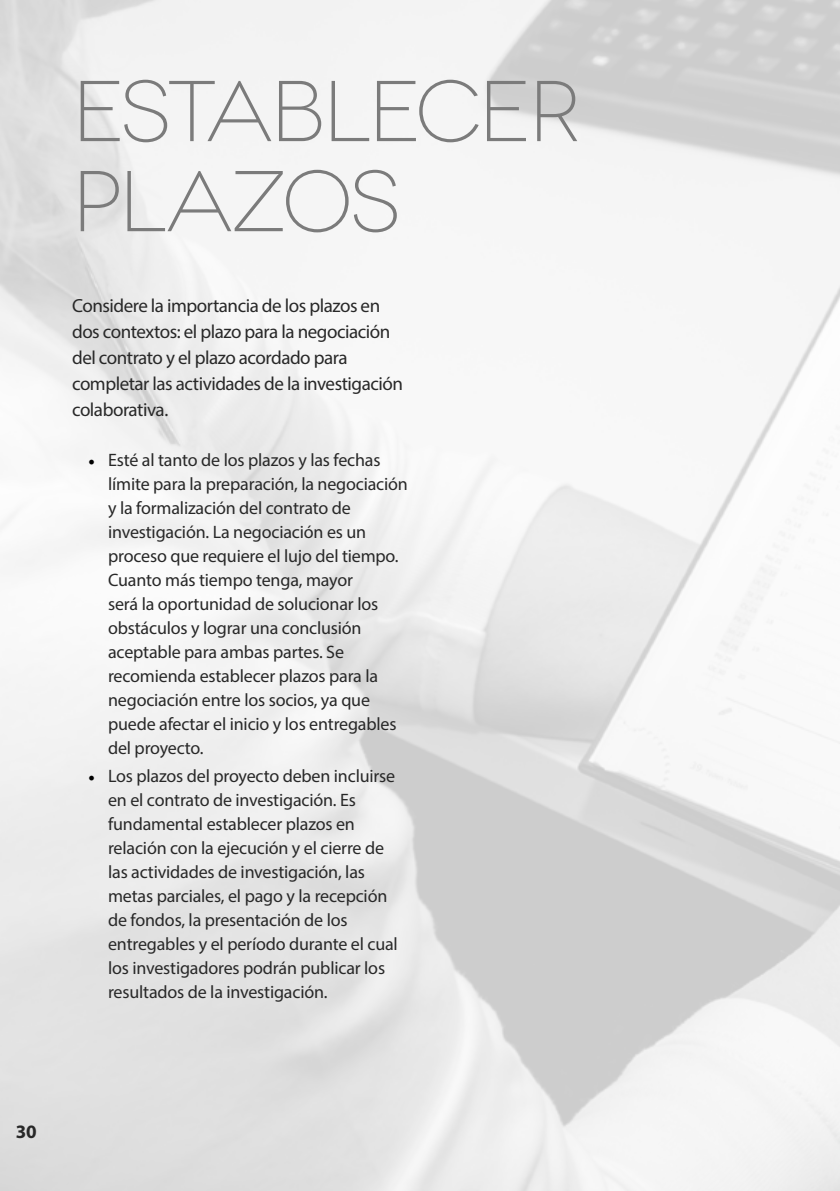
<style>
.page{position:relative;width:840px;height:1191px;background:#fff}
.page>*{position:absolute;margin:0;border:0;box-sizing:border-box;transform-origin:0 0}
.t1{font:300 expanded 86px/90px "Novecento";letter-spacing:-.03em;color:#7b7b7b}
.t2{font:19px/26px "Myriad Pro";letter-spacing:-.025em;color:#282828}
.t3{font:700 19px "Myriad Pro";color:#282828}
.t4{font:18px/24px "Myriad Pro";letter-spacing:-.01em;color:#282828}
.s1{font-family:"Minion Pro";color:#000}
</style>
<div class="page">
<h1 class="t1" style="left:72px;top:67px;width:510px">ESTABLECER<br>PLAZOS</h1>
<p class="t2" style="left:72px;top:292px;width:332px">Considere la importancia de los plazos en dos contextos: el plazo para la negociación del contrato y el plazo acordado para completar las actividades de la investigación colaborativa.</p>
<p class="t4" style="left:108px;top:448px;width:301px;text-indent:-20px"><span class="s1">•</span> Esté al tanto de los plazos y las fechas límite para la preparación, la negociación y la formalización del contrato de investigación. La negociación es un proceso que requiere el lujo del tiempo.<br>Cuanto más tiempo tenga, mayor<br>será la oportunidad de solucionar los obstáculos y lograr una conclusión aceptable para ambas partes. Se recomienda establecer plazos para la negociación entre los socios, ya que puede afectar el inicio y los entregables del proyecto.</p>
<p class="t4" style="left:108px;top:764px;width:291px;text-indent:-20px"><span class="s1">•</span> Los plazos del proyecto deben incluirse en el contrato de investigación. Es fundamental establecer plazos en relación con la ejecución y el cierre de las actividades de investigación, las metas parciales, el pago y la recepción de fondos, la presentación de los entregables y el período durante el cual los investigadores podrán publicar los resultados de la investigación.</p>
<p class="t3" style="left:16px;top:1119px;width:22px">30</p>
</div>
